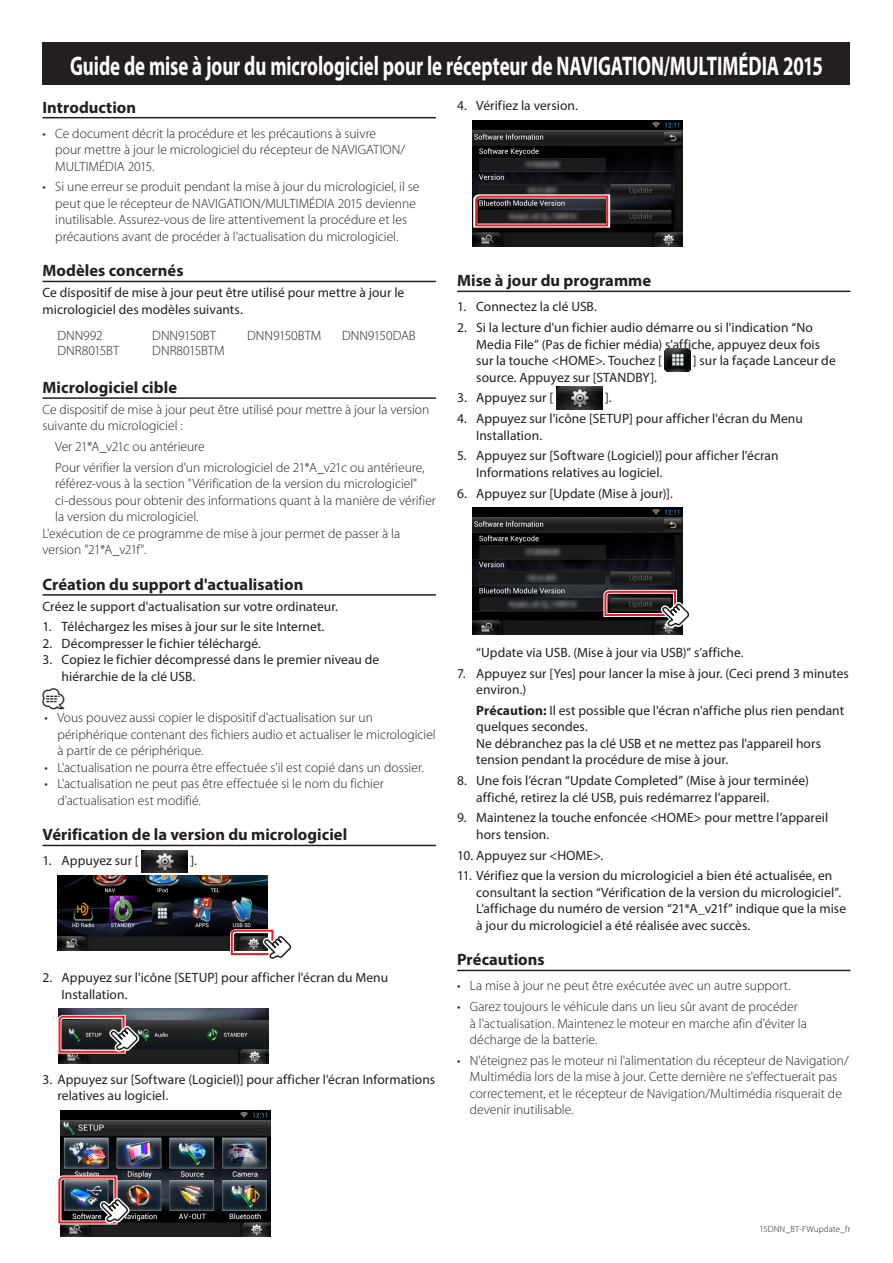
<style>
.page{position:relative;width:893px;height:1263px;background:#fff}
.page>*{position:absolute;margin:0;border:0;box-sizing:border-box;transform-origin:0 0}
.t1{font:700 27px "Myriad Pro";letter-spacing:-.005em;color:#fff;scale:.7 1}
.t2{font:21px "JKCE2 Car Symble";color:#231f20}
.t3{font:700 16.5px "Myriad Pro";letter-spacing:.005em;color:#231f20}
.t4{font:13.5px/16.5px "Myriad Pro";letter-spacing:.005em;color:#231f20}
.t5{font:300 13.5px/16.5px "Myriad Pro";color:#231f20}
.t6{font:300 9px "Myriad Pro";letter-spacing:.01em;color:#231f20}
.s1{font-weight:700}
</style>
<div class="page">
<div style="left:43px;top:43px;width:807px;height:42px;background:#231f20"></div>
<hr style="left:43px;top:117px;width:393px;height:1px;background:#231f20">
<hr style="left:43px;top:281px;width:393px;height:1px;background:#231f20">
<hr style="left:43px;top:397px;width:393px;height:2px;background:#231f20">
<hr style="left:43px;top:594px;width:393px;height:2px;background:#231f20">
<hr style="left:43px;top:845px;width:393px;height:1px;background:#231f20">
<img style="left:142px;top:850px;width:46px;height:23px">
<img style="left:57px;top:875px;width:211px;height:75px">
<svg style="left:228px;top:927px;width:64px;height:32px"></svg>
<img style="left:58px;top:1009px;width:211px;height:54px">
<svg style="left:58px;top:1013px;width:82px;height:43px;background:#675456"></svg>
<img style="left:60px;top:1110px;width:211px;height:127px">
<svg style="left:58px;top:1173px;width:72px;height:53px;background:#695d67"></svg>
<hr style="left:457px;top:291px;width:393px;height:1px;background:#231f20">
<hr style="left:457px;top:970px;width:393px;height:1px;background:#231f20">
<img style="left:472px;top:120px;width:210px;height:127px">
<svg style="left:472px;top:192px;width:140px;height:38px;background:#5b4345"></svg>
<img style="left:665px;top:349px;width:25px;height:23px">
<img style="left:556px;top:387px;width:46px;height:23px">
<img style="left:472px;top:508px;width:210px;height:126px">
<svg style="left:601px;top:588px;width:89px;height:41px"></svg>
<h1 class="t1" style="left:70px;top:48px;width:1077px">Guide de mise à jour du micrologiciel pour le récepteur de NAVIGATION/MULTIMÉDIA 2015</h1>
<p class="t3" style="left:43px;top:96px;width:95px">Introduction</p>
<p class="t5" style="left:55px;top:125px;width:322px">Ce document décrit la procédure et les précautions à suivre</p>
<p class="t4" style="left:476px;top:97px;width:103px">Vérifiez la version.</p>
<p class="t4" style="left:457px;top:97px;width:11px">4.</p>
<p class="t5" style="left:43px;top:125px;width:5px">•</p>
<p class="t5" style="left:43px;top:179px;width:5px">•</p>
<p class="t5" style="left:55px;top:142px;width:351px">pour mettre à jour le micrologiciel du récepteur de NAVIGATION/<br>MULTIMÉDIA 2015.</p>
<p class="t5" style="left:55px;top:179px;width:366px">Si une erreur se produit pendant la mise à jour du micrologiciel seil,</p>
<p class="t5" style="left:55px;top:195px;width:362px">peut que le récepteur de NAVIGATION/MULTIMÉDIA 2015 devienne inutilisable. Assurez-vous de lire attentivement la procédure et les précautions avant de procéder 'là actualisation du micrologiciel.</p>
<p class="t3" style="left:43px;top:260px;width:142px">Modèles concernés</p>
<p class="t4" style="left:43px;top:284px;width:363px">Ce dispositif de mise à jour peut être utilisé pour mettre à jour le micrologiciel des modèles suivants.</p>
<p class="t5" style="left:342px;top:327px;width:75px">DNN9150DAB</p>
<p class="t5" style="left:57px;top:327px;width:47px">DNN992</p>
<p class="t5" style="left:152px;top:327px;width:65px">DNN9150BT</p>
<p class="t5" style="left:247px;top:327px;width:76px">DNN9150BTM</p>
<p class="t5" style="left:57px;top:343px;width:63px">DNR8015BT</p>
<p class="t3" style="left:43px;top:377px;width:136px">Micrologiciel cible</p>
<p class="t5" style="left:43px;top:401px;width:388px">Ce dispositif de mise à jour peut être utilisé pour mettre à jour la version suivante du micrologiciel :</p>
<p class="t5" style="left:55px;top:436px;width:371px;line-height:20.7px">Ver 21 A* v_ 21c ou antérieure<br>Pour vérifier la version 'd un micrologiciel de 21 A* v_ 21c ou antérieure,</p>
<p class="t5" style="left:55px;top:476px;width:364px">référez-vous laà section "Vérification de la version du micrologiciel"</p>
<p class="t5" style="left:55px;top:492px;width:382px">ci-dessous pour obtenir des informations quant laà manière de vérifier</p>
<p class="t5" style="left:55px;top:509px;width:145px">la version du micrologiciel.</p>
<p class="t5" style="left:43px;top:525px;width:359px">'Lexécution de ce programme de mise à jour permet de passer laà</p>
<p class="t5" style="left:43px;top:542px;width:105px">version " 2 1 A* v_ 2 1 . "f</p>
<p class="t3" style="left:43px;top:573px;width:262px">Création du support d'actualisation</p>
<p class="t4" style="left:43px;top:595px;width:297px;line-height:20.7px;text-align:center">Créez le support 'd actualisation sur votre ordinateur.<br>Téléchargez les mises à jour sur le site Internet.</p>
<p class="t5" style="left:152px;top:343px;width:74px">DNR8015BTM</p>
<p class="t4" style="left:43px;top:618px;width:11px">1.</p>
<p class="t4" style="left:43px;top:635px;width:11px">2.</p>
<p class="t4" style="left:43px;top:651px;width:11px">3.</p>
<p class="t4" style="left:62px;top:635px;width:201px">Décompresser le fichier téléchargé.</p>
<p class="t4" style="left:62px;top:651px;width:319px">Copiez le fichier décompressé dans le premier niveau de</p>
<p class="t4" style="left:62px;top:668px;width:135px">hiérarchie de la clé USB.</p>
<h2 class="t2" style="left:43px;top:688px;width:23px">⁄</h2>
<p class="t5" style="left:57px;top:710px;width:317px">Vous pouvez aussi copier le dispositif 'dactualisation sur un</p>
<p class="t5" style="left:45px;top:710px;width:5px">•</p>
<p class="t5" style="left:45px;top:759px;width:5px">•</p>
<p class="t5" style="left:45px;top:776px;width:5px">•</p>
<p class="t5" style="left:57px;top:726px;width:380px">périphérique contenant des fichiers audio et actualiser le micrologiciel à partir de ce périphérique.<br>'Lactualisation ne pourra être effectuée i l's est copié dans un dossier.</p>
<p class="t5" style="left:57px;top:776px;width:328px">'Lactualisation ne peut pas être effectuée lesi nom du fichier</p>
<p class="t5" style="left:57px;top:792px;width:145px">'dactualisation est modifié.</p>
<p class="t3" style="left:43px;top:824px;width:306px">Vérification de la version du micrologiciel</p>
<p class="t4" style="left:190px;top:852px;width:8px">.[</p>
<p class="t4" style="left:62px;top:852px;width:79px">Appuyez sur ]</p>
<p class="t4" style="left:43px;top:852px;width:11px">1.</p>
<p class="t4" style="left:43px;top:969px;width:11px">2.</p>
<p class="t4" style="left:62px;top:969px;width:328px">Appuyez sur 'l icône [SETUP] pour afficher 'l écran du Menu</p>
<p class="t4" style="left:62px;top:986px;width:67px">Installation.</p>
<p class="t4" style="left:57px;top:1071px;width:379px;text-indent:-15px">3. Appuyez sur [Software (Logiciel)] pour afficher 'l écran Informations relatives au logiciel.</p>
<p class="t3" style="left:457px;top:270px;width:196px">Mise à jour du programme</p>
<p class="t4" style="left:476px;top:298px;width:122px">Connectez la clé USB.</p>
<p class="t4" style="left:457px;top:298px;width:11px">1.</p>
<p class="t4" style="left:457px;top:319px;width:11px">2.</p>
<p class="t4" style="left:457px;top:389px;width:11px">3.</p>
<p class="t4" style="left:457px;top:410px;width:11px">4.</p>
<p class="t4" style="left:457px;top:447px;width:11px">5.</p>
<p class="t4" style="left:457px;top:485px;width:11px">6.</p>
<p class="t4" style="left:476px;top:319px;width:338px">Si la lecture 'd un fichier audio démarre ou si 'l indication “No</p>
<p class="t4" style="left:693px;top:336px;width:144px;text-indent:-217px">Media File” (Pas de fichier média ' s) affiche, appuyez deux fois<br>] sur la façade Lanceur de</p>
<p class="t4" style="left:476px;top:352px;width:187px">sur la touche &lt;HOME .&gt; Touchez [ source. Appuyez sur [STANDBY .[</p>
<p class="t4" style="left:605px;top:389px;width:8px">.[</p>
<p class="t4" style="left:476px;top:389px;width:79px">Appuyez sur ]</p>
<p class="t4" style="left:476px;top:410px;width:328px">Appuyez sur 'l icône [SETUP] pour afficher 'l écran du Menu</p>
<p class="t4" style="left:476px;top:424px;width:304px;line-height:20.7px">Installation.<br>Appuyez sur [Software (Logiciel)] pour afficher 'l écran</p>
<p class="t4" style="left:476px;top:462px;width:198px;line-height:20.7px">Informations relatives au logiciel.<br>Appuyez sur [Update (Mise à jour .[(</p>
<p class="t4" style="left:457px;top:665px;width:10px">7.</p>
<p class="t4" style="left:457px;top:772px;width:11px">8.</p>
<p class="t4" style="left:457px;top:809px;width:11px">9.</p>
<p class="t4" style="left:476px;top:642px;width:374px;line-height:20.7px">“Update via USB (. Mise à jour via USB)” ’s affiche.<br>Appuyez sur [Yes] pour lancer la mise à jour (. Ceci prend 3 minutes</p>
<p class="t4" style="left:476px;top:679px;width:369px;line-height:20.7px">environ (.<br><span class="s1">Précaution</span> Il<span class="s1">:</span> est possible que 'l écran 'naffiche plus rien pendant</p>
<p class="t4" style="left:476px;top:718px;width:346px">quelques secondes.<br>Ne débranchez pas la clé USB et ne mettez pas 'l appareil hors tension pendant la procédure de mise à jour.</p>
<p class="t4" style="left:476px;top:772px;width:334px">Une fois ’l écran “Update Completed” (Mise à jour terminée(</p>
<p class="t4" style="left:476px;top:786px;width:353px;line-height:20.7px">affiché, retirez la clé USB, puis redémarrez ’l appareil.<br>Maintenez la touche enfoncée &lt;HOME&gt; pour mettre ’l appareil</p>
<p class="t4" style="left:476px;top:826px;width:75px">hors tension.</p>
<p class="t4" style="left:457px;top:847px;width:148px">10. Appuyez sur &lt;HOME .&lt;</p>
<p class="t4" style="left:476px;top:867px;width:371px;text-indent:-19px">11. Vérifiez que la version du micrologiciel a bien été actualisée, en consultant la section “Vérification de la version du micrologiciel .“ 'Laffichage du numéro de version “21 A* v_ 21f” indique que la mise à jour du micrologiciel a été réalisée avec succès.</p>
<p class="t3" style="left:457px;top:949px;width:89px">Précautions</p>
<p class="t5" style="left:470px;top:978px;width:322px">La mise à jour ne peut être exécutée avec un autre support.</p>
<p class="t5" style="left:457px;top:978px;width:5px">•</p>
<p class="t5" style="left:457px;top:999px;width:5px">•</p>
<p class="t5" style="left:457px;top:1052px;width:5px">•</p>
<p class="t5" style="left:470px;top:999px;width:329px">Garez toujours le véhicule dans un lieu sûr avant de procéder</p>
<p class="t5" style="left:470px;top:1015px;width:338px">'là actualisation. Maintenez le moteur en marche afin 'déviter la décharge de la batterie.</p>
<p class="t5" style="left:470px;top:1052px;width:380px">N'éteignez pas le moteur ni 'lalimentation du récepteur de Navigation/</p>
<p class="t5" style="left:470px;top:1069px;width:374px">Multimédia lors de la mise à jour. Cette dernière ne 'seffectuerait pas correctement, et le récepteur de Navigation/Multimédia risquerait de devenir inutilisable.</p>
<p class="t6" style="left:760px;top:1224px;width:92px">15DNN_BT-FWupdate_fr</p>
</div>
